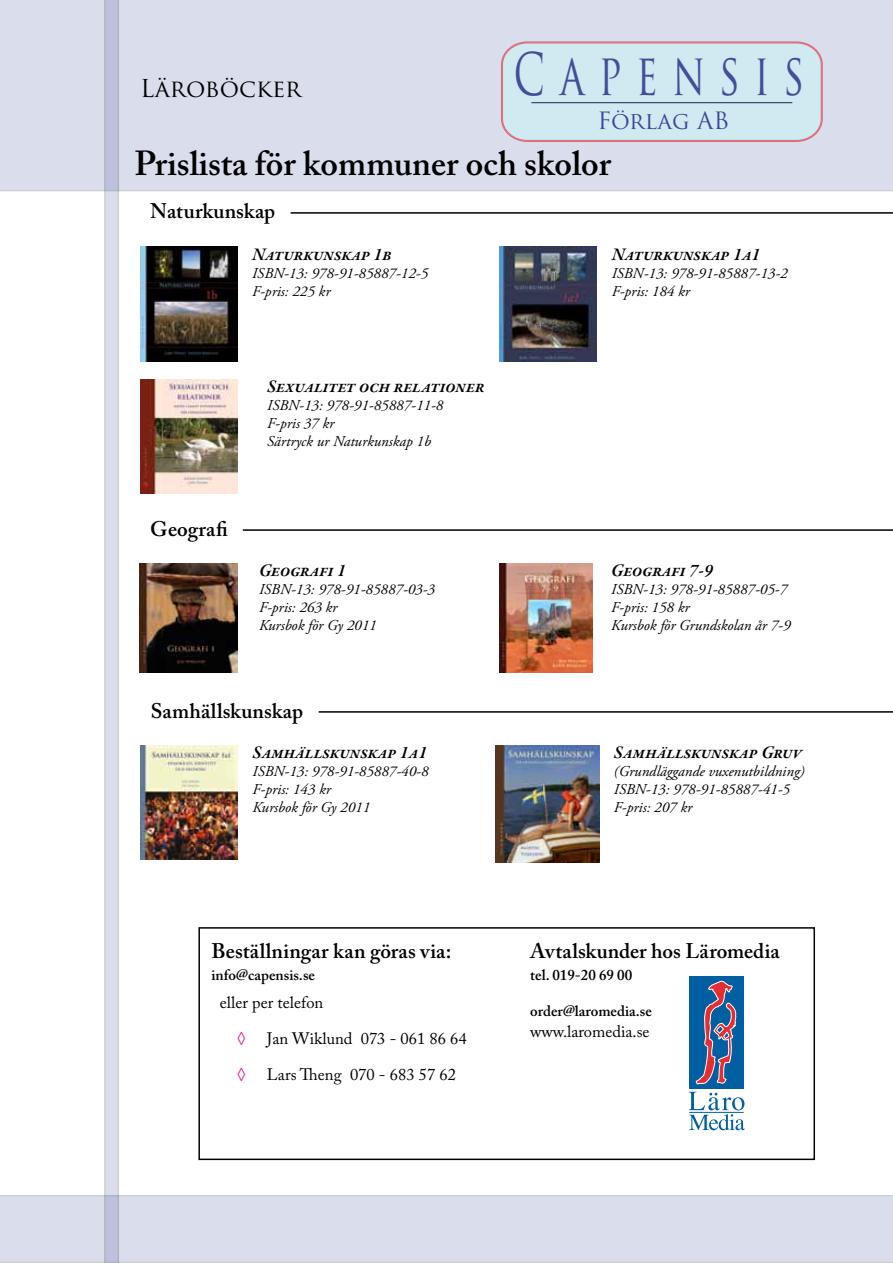
<style>
.page{position:relative;width:893px;height:1263px;background:#fff}
.page>*{position:absolute;margin:0;border:0;box-sizing:border-box;transform-origin:0 0}
.t1{font:57px "Trajan Pro";letter-spacing:.37em;color:#414f9a;scale:.69 1}
.t2{font:600 34.5px "Adobe Caslon Pro";color:#000}
.t3{font:24px "Trajan Pro";color:#000}
.t4{font:23.25px "Trajan Pro";color:#3f4795}
.t5{font:600 21px "Adobe Caslon Pro";letter-spacing:.01em;color:#000}
.t6{font:italic 600 18px "Garamond Premr Pro";color:#000}
.t7{font:16.5px "Adobe Caslon Pro";color:#000}
.t8{font:16.5px "Adobe Caslon Pro";color:#e5007c}
.t9{font:italic 15px/18px "Adobe Garamond Pro";color:#000}
.t10{font:600 15px "Adobe Caslon Pro";color:#000}
</style>
<div class="page">
<div style="left:0;top:0;width:893px;height:191px;background:#daddec"></div>
<svg style="left:501px;top:41px;width:322px;height:101px"></svg>
<hr style="left:531px;top:102px;width:261px;height:1px;background:#1e2454">
<div style="left:0;top:1195px;width:893px;height:68px;background:#daddec"></div>
<svg style="left:104px;top:0;width:15px;height:1263px"></svg>
<div style="left:689px;top:976px;width:55px;height:113px;background:#005fa1"></div>
<svg style="left:695px;top:980px;width:42px;height:105px"></svg>
<svg style="left:689px;top:1092px;width:56px;height:38px"></svg>
<hr style="left:689px;top:1112px;width:55px;height:1px;background:#005fa1">
<img style="left:140px;top:745px;width:98px;height:115px">
<img style="left:140px;top:379px;width:98px;height:115px">
<img style="left:500px;top:247px;width:97px;height:114px">
<img style="left:140px;top:247px;width:97px;height:114px">
<img style="left:140px;top:563px;width:97px;height:109px">
<hr style="left:291px;top:212px;width:602px;height:2px;background:#000">
<hr style="left:319px;top:711px;width:574px;height:2px;background:#000">
<hr style="left:243px;top:529px;width:650px;height:2px;background:#000">
<div style="left:198px;top:927px;width:617px;height:233px;border:2px solid #000"></div>
<img style="left:495px;top:745px;width:104px;height:118px">
<img style="left:500px;top:563px;width:93px;height:109px">
<h3 class="t3" style="left:140px;top:73px;width:163px">Läroböcker</h3>
<h1 class="t1" style="left:513px;top:39px;width:424px">Capensis</h1>
<h3 class="t4" style="left:597px;top:106px;width:134px">Förlag AB</h3>
<h2 class="t2" style="left:134px;top:143px;width:478px">Prislista för kommuner och skolor</h2>
<h3 class="t5" style="left:150px;top:199px;width:126px">Naturkunskap</h3>
<p class="t6" style="left:252px;top:243px;width:141px">Naturkunskap 1b</p>
<p class="t9" style="left:252px;top:265px;width:177px">ISBN-13: 978-91-85887-12-5<br>F-pris: 225 kr</p>
<h3 class="t5" style="left:150px;top:516px;width:79px">Geografi</h3>
<p class="t6" style="left:267px;top:376px;width:219px">Sexualitet och relationer</p>
<p class="t9" style="left:267px;top:397px;width:177px">ISBN-13: 978-91-85887-11-8<br>F-pris 37 kr<br>Särtryck ur Naturkunskap 1b</p>
<p class="t6" style="left:259px;top:559px;width:88px">Geografi 1</p>
<p class="t9" style="left:259px;top:581px;width:177px">ISBN-13: 978-91-85887-03-3<br>F-pris: 263 kr<br>Kursbok för Gy 2011</p>
<h3 class="t5" style="left:151px;top:698px;width:154px">Samhällskunskap</h3>
<p class="t6" style="left:253px;top:741px;width:176px">Samhällskunskap 1a1</p>
<p class="t9" style="left:253px;top:763px;width:177px">ISBN-13: 978-91-85887-40-8<br>F-pris: 143 kr<br>Kursbok för Gy 2011</p>
<p class="t6" style="left:612px;top:243px;width:150px">Naturkunskap 1a1</p>
<p class="t9" style="left:612px;top:265px;width:177px">ISBN-13: 978-91-85887-13-2<br>F-pris: 184 kr</p>
<p class="t6" style="left:611px;top:559px;width:103px">Geografi 7-9</p>
<p class="t9" style="left:611px;top:581px;width:181px">ISBN-13: 978-91-85887-05-7<br>F-pris: 158 kr<br>Kursbok för Grundskolan år 7-9</p>
<p class="t6" style="left:614px;top:741px;width:189px">Samhällskunskap Gruv</p>
<p class="t9" style="left:614px;top:763px;width:192px">(Grundläggande vuxenutbildning)<br>ISBN-13: 978-91-85887-41-5<br>F-pris: 207 kr</p>
<h3 class="t5" style="left:211px;top:938px;width:241px">Beställningar kan göras via:</h3>
<p class="t10" style="left:211px;top:966px;width:105px">info@capensis.se</p>
<p class="t7" style="left:220px;top:993px;width:105px">eller per telefon</p>
<p class="t8" style="left:237px;top:1029px;width:11px">◊</p>
<p class="t7" style="left:267px;top:1029px;width:201px">Jan Wiklund 073 - 061 86 64</p>
<p class="t8" style="left:237px;top:1065px;width:11px">◊</p>
<p class="t7" style="left:267px;top:1065px;width:191px">Lars Theng 070 - 683 57 62</p>
<h3 class="t5" style="left:530px;top:938px;width:251px">Avtalskunder hos Läromedia</h3>
<p class="t10" style="left:530px;top:966px;width:103px">tel. 019-20 69 00</p>
<p class="t10" style="left:530px;top:1002px;width:123px">order@laromedia.se</p>
<p class="t7" style="left:530px;top:1021px;width:121px">www.laromedia.se</p>
</div>
